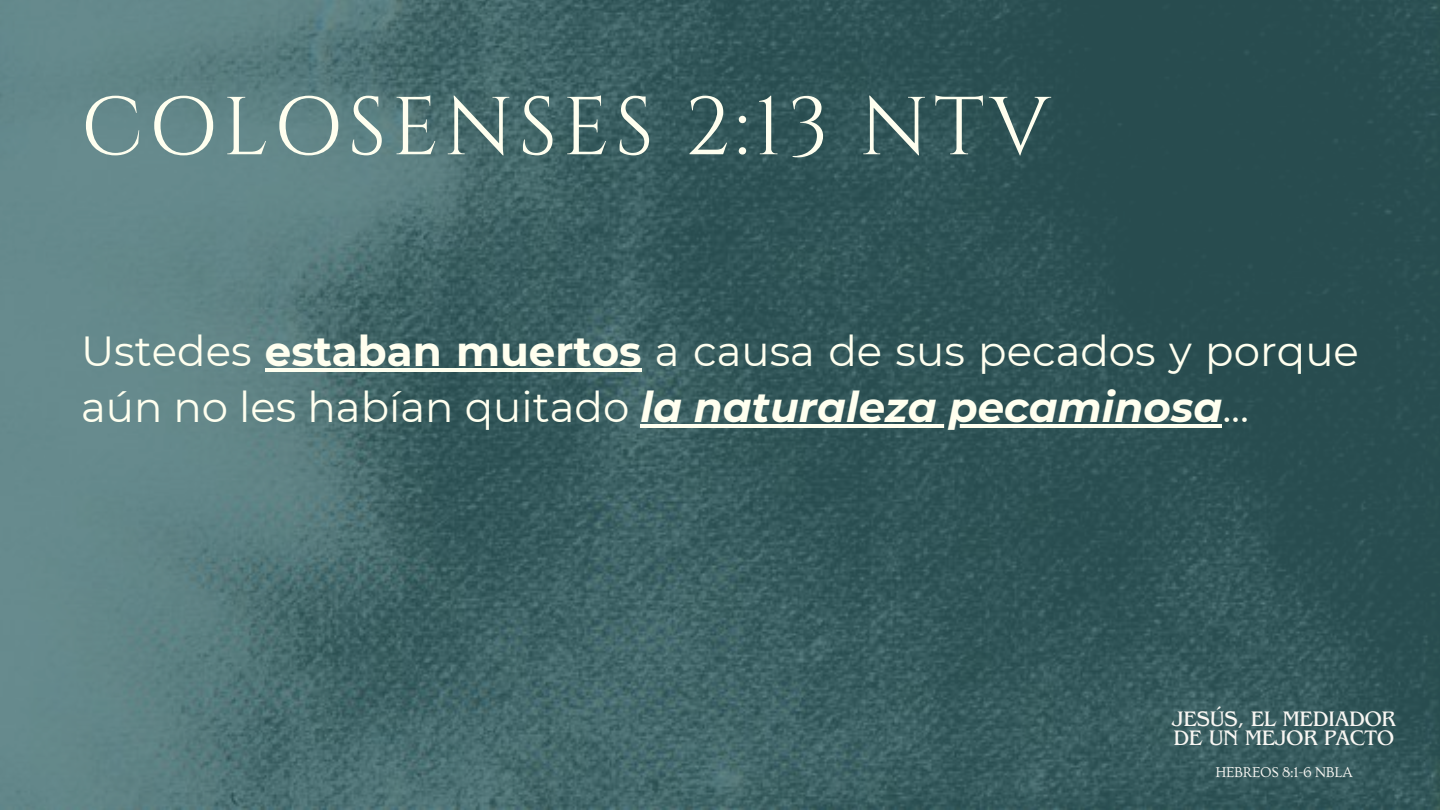
<style>
.page{position:relative;width:1440px;height:810px;background:#fff}
.page>*{position:absolute;margin:0;border:0;box-sizing:border-box;transform-origin:0 0}
.t1{font:82px "Cinzel";letter-spacing:.065em;color:#ffffef}
.t2{font:42px/56.2px "Montserrat";color:#ffffef}
.t3{font:22px/19.5px "Benguiat Pro ITC";letter-spacing:-.02em;color:#f8f6f2}
.t4{font:15px "Ovo";letter-spacing:-.02em;color:#f8f6f2}
.s1{font-weight:700}
.s2{font-weight:700;font-style:italic}
</style>
<div class="page">
<img style="left:0;top:0;width:1440px;height:810px">
<hr style="left:265px;top:368px;width:377px;height:4px;background:#ffffef">
<hr style="left:640px;top:424px;width:582px;height:4px;background:#ffffef">
<h1 class="t1" style="left:81px;top:75px;width:971px">COLOSENSES 2:13 NTV</h1>
<p class="t2" style="left:81px;top:322px;width:1279px">Ustedes <span class="s1">estaban muertos</span> a causa de sus pecados y porque aún no les habían quitado <span class="s2">la naturaleza pecaminosa</span>...</p>
<p class="t3" style="left:1172px;top:712px;width:225px">JESÚS, EL MEDIADOR<br>DE UN MEJOR PACTO</p>
<p class="t4" style="left:1215px;top:764px;width:139px">HEBREOS 8:1-6 NBLA</p>
</div>
